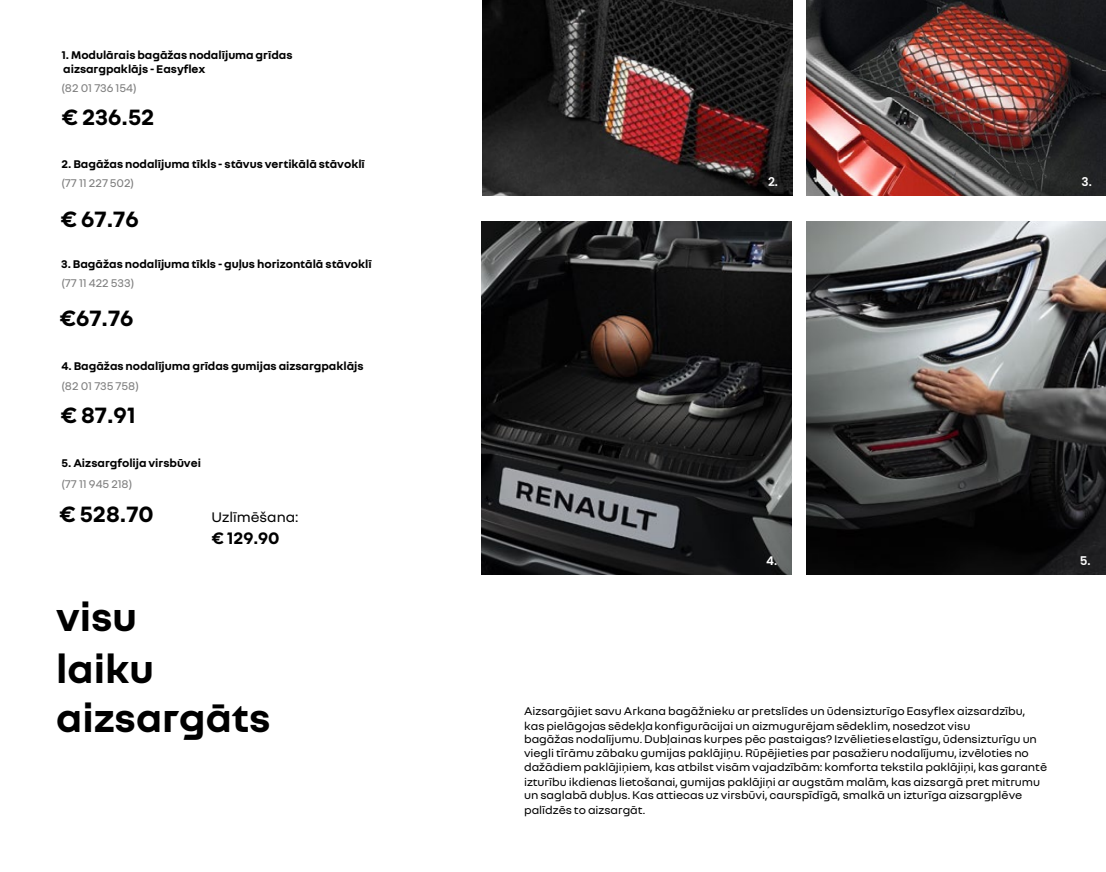
<style>
.page{position:relative;width:1106px;height:872px;background:#fff}
.page>*{position:absolute;margin:0;border:0;box-sizing:border-box;transform-origin:0 0}
.t1{font:700 42px/50.4px "Nouvel R";color:#000}
.t2{font:700 24px "Nouvel R";color:#000}
.t3{font:700 18px "Nouvel R";color:#000}
.t4{font:15px "Nouvel R";color:#000}
.t5{font:12px/14.2px "Nouvel R";color:#000}
.t6{font:700 12px/14.4px "Nouvel R";color:#000}
.t7{font:12px "Nouvel R";color:#7f7f7f}
.t8{font:12px "Nouvel R";color:#7e7e7e}
.t9{font:600 12px "Poppins";color:#fff}
</style>
<div class="page">
<img style="left:806px;top:0;width:299px;height:195px">
<img style="left:482px;top:0;width:311px;height:196px">
<img style="left:806px;top:222px;width:300px;height:353px">
<img style="left:481px;top:222px;width:310px;height:352px">
<p class="t6" style="left:61px;top:47px;width:233px">1. Modulārais bagāžas nodalījuma grīdas aizsargpaklājs - Easyflex</p>
<p class="t7" style="left:61px;top:80px;width:77px">(82 01 736 154)</p>
<h2 class="t2" style="left:61px;top:102px;width:95px">€ 236.52</h2>
<p class="t6" style="left:61px;top:156px;width:305px">2. Bagāžas nodalījuma tīkls - stāvus vertikālā stāvoklī</p>
<p class="t8" style="left:61px;top:175px;width:74px">(77 11 227 502)</p>
<h2 class="t2" style="left:61px;top:203px;width:80px">€ 67.76</h2>
<p class="t6" style="left:61px;top:256px;width:312px">3. Bagāžas nodalījuma tīkls - guļus horizontālā stāvoklī</p>
<p class="t7" style="left:61px;top:275px;width:74px">(77 11 422 533)</p>
<h2 class="t2" style="left:59px;top:302px;width:76px">€67.76</h2>
<p class="t6" style="left:61px;top:358px;width:304px">4. Bagāžas nodalījuma grīdas gumijas aizsargpaklājs</p>
<p class="t7" style="left:61px;top:378px;width:79px">(82 01 735 758)</p>
<h2 class="t2" style="left:60px;top:399px;width:77px">€ 87.91</h2>
<p class="t6" style="left:61px;top:455px;width:141px">5. Aizsargfolija virsbūvei</p>
<p class="t7" style="left:61px;top:476px;width:72px">(77 11 945 218)</p>
<h2 class="t2" style="left:59px;top:498px;width:96px">€ 528.70</h2>
<p class="t4" style="left:211px;top:508px;width:89px">Uzlīmēšana:</p>
<h3 class="t3" style="left:211px;top:526px;width:70px">€ 129.90</h3>
<h1 class="t1" style="left:56px;top:590px;width:216px">visu<br>laiku aizsargāts</h1>
<p class="t9" style="left:768px;top:175px;width:12px">2.</p>
<p class="t9" style="left:1081px;top:175px;width:12px">3.</p>
<p class="t9" style="left:766px;top:554px;width:13px">4.</p>
<p class="t9" style="left:1079px;top:554px;width:12px">5.</p>
<p class="t5" style="left:524px;top:703px;width:503px">Aizsargājiet savu Arkana bagāžnieku ar pretslīdes un ūdensizturīgo Easyflex aizsardzību, kas pielāgojas sēdekļa konfigurācijai un aizmugurējam sēdeklim, nosedzot visu</p>
<p class="t5" style="left:524px;top:731px;width:524px">bagāžas nodalījumu. Dubļainas kurpes pēc pastaigas? Izvēlieties elastīgu, ūdensizturīgu un viegli tīrāmu zābaku gumijas paklājiņu. Rūpējieties par pasažieru nodalījumu, izvēloties no dažādiem paklājiņiem, kas atbilst visām vajadzībām: komforta tekstila paklājiņi, kas garantē izturību ikdienas lietošanai, gumijas paklājiņi ar augstām malām, kas aizsargā pret mitrumu un saglabā dubļus. Kas attiecas uz virsbūvi, caurspīdīgā, smalkā un izturīga aizsargplēve palīdzēs to aizsargāt.</p>
</div>
